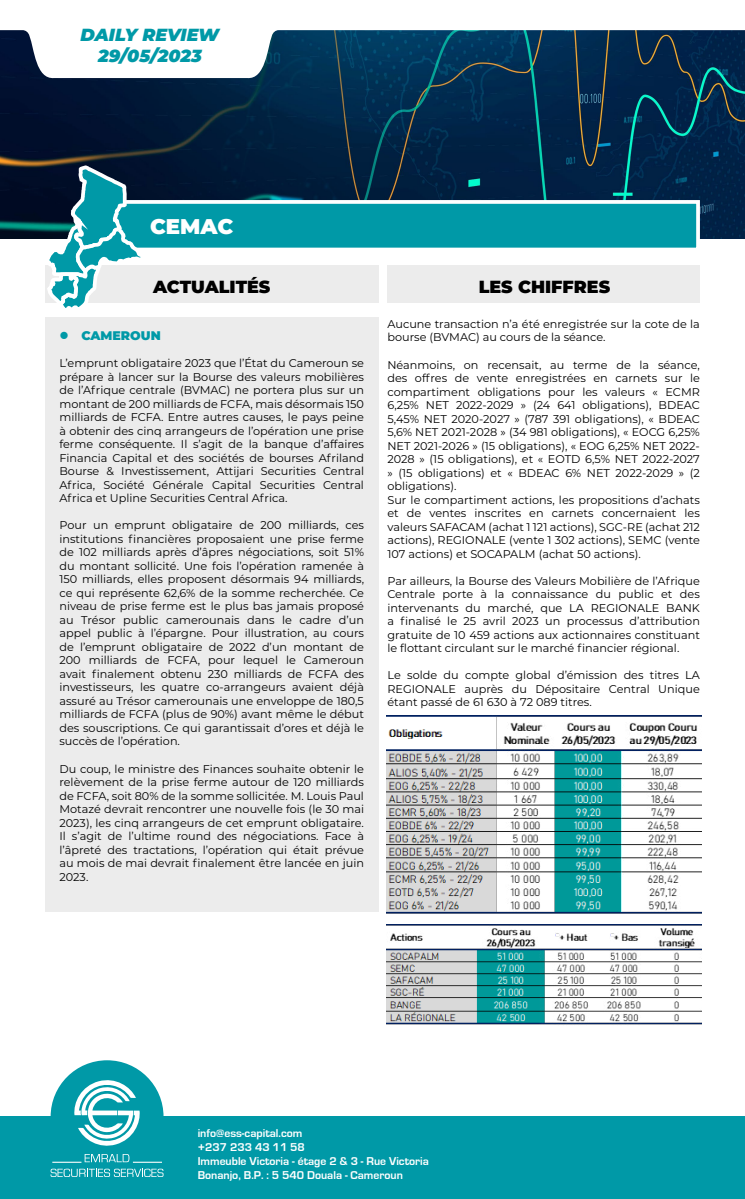
<style>
.page{position:relative;width:745px;height:1199px;background:#fff}
.page>*{position:absolute;margin:0;border:0;box-sizing:border-box;transform-origin:0 0}
.t1{font:900 21.25px "Montserrat";color:#fff}
.t2{font:900 17.5px "Montserrat";color:#000}
.t3{font:italic 900 17.5px/21px "Montserrat";color:#0099a7;text-align:center}
.t4{font:900 12.5px "Montserrat";color:#0099a7}
.t5{font:700 11.75px/14px "Eurostile";color:#fff}
.t6{font:11.25px/13.5px "Montserrat";color:#000;text-align:justify}
</style>
<div class="page">
<div style="left:45px;top:317px;width:333px;height:593px;background:#ececec"></div>
<div style="left:45px;top:265px;width:333px;height:38px;background:#ececec"></div>
<div style="left:387px;top:265px;width:312px;height:38px;background:#ececec"></div>
<img style="left:0;top:79px;width:744px;height:160px">
<svg style="left:0;top:30px;width:744px;height:49px"></svg>
<div style="left:102px;top:202px;width:595px;height:47px;background:#0099a7"></div>
<div style="left:100px;top:200px;width:599px;height:51px;border:4px solid #fff"></div>
<svg style="left:44px;top:163px;width:103px;height:145px"></svg>
<div style="left:51px;top:1060px;width:112px;height:112px;background:#0099a7;border-radius:50%"></div>
<div style="left:0;top:1116px;width:744px;height:82px;background:#0099a7"></div>
<svg style="left:50px;top:1168px;width:113px;height:8px"></svg>
<svg style="left:52px;top:1076px;width:110px;height:86px"></svg>
<img style="left:386px;top:715px;width:314px;height:199px">
<img style="left:386px;top:924px;width:314px;height:101px">
<h2 class="t3" style="left:80px;top:23px;width:140px">DAILY REVIEW<br>29/05/2023</h2>
<h1 class="t1" style="left:150px;top:210px;width:85px">CEMAC</h1>
<h2 class="t2" style="left:153px;top:273px;width:119px">ACTUALITÉS</h2>
<p class="t4" style="left:59px;top:326px;width:103px">● CAMEROUN</p>
<p class="t6" style="left:59px;top:356px;width:306px">L’emprunt obligataire 2023 que l’État du Cameroun se prépare à lancer sur la Bourse des valeurs mobilières de l’Afrique centrale (BVMAC) ne portera plus sur un montant de 200 milliards de FCFA, mais désormais 150 milliards de FCFA. Entre autres causes, le pays peine à obtenir des cinq arrangeurs de l’opération une prise ferme conséquente. Il s’agit de la banque d’affaires Financia Capital et des sociétés de bourses Afriland Bourse &amp; Investissement, Attijari Securities Central Africa, Société Générale Capital Securities Central Africa et Upline Securities Central Africa.</p>
<p class="t6" style="left:59px;top:518px;width:306px">Pour un emprunt obligataire de 200 milliards, ces institutions financières proposaient une prise ferme de 102 milliards après d’âpres négociations, soit 51% du montant sollicité. Une fois l’opération ramenée à 150 milliards, elles proposent désormais 94 milliards, ce qui représente 62,6% de la somme recherchée. Ce niveau de prise ferme est le plus bas jamais proposé au Trésor public camerounais dans le cadre d’un appel public à l’épargne. Pour illustration, au cours de l’emprunt obligataire de 2022 d’un montant de 200 milliards de FCFA, pour lequel le Cameroun avait finalement obtenu 230 milliards de FCFA des investisseurs, les quatre co-arrangeurs avaient déjà assuré au Trésor camerounais une enveloppe de 180,5 milliards de FCFA (plus de 90%) avant même le début des souscriptions. Ce qui garantissait d’ores et déjà le succès de l’opération.</p>
<p class="t6" style="left:59px;top:761px;width:306px">Du coup, le ministre des Finances souhaite obtenir le relèvement de la prise ferme autour de 120 milliards de FCFA, soit 80% de la somme sollicitée. M. Louis Paul Motazé devrait rencontrer une nouvelle fois (le 30 mai 2023), les cinq arrangeurs de cet emprunt obligataire.<br>Il s’agit de l’ultime round des négociations. Face à l’âpreté des tractations, l’opération qui était prévue au mois de mai devrait finalement être lancée en juin 2023.</p>
<h2 class="t2" style="left:478px;top:273px;width:133px">LES CHIFFRES</h2>
<p class="t6" style="left:387px;top:317px;width:314px">Aucune transaction n’a été enregistrée sur la cote de la bourse (BVMAC) au cours de la séance.</p>
<p class="t6" style="left:387px;top:357px;width:314px;text-align:left">Néanmoins, on recensait, au terme de la séance, des offres de vente enregistrées en carnets sur le compartiment obligations pour les valeurs « ECMR 6,25% NET 2022-2029 » (24 641 obligations), BDEAC 5,45% NET 2020-2027 » (787 391 obligations), « BDEAC 5,6% NET 2021-2028 » (34 981 obligations), « EOCG 6,25% NET 2021-2026 » (15 obligations), « EOG 6,25% NET 2022- 2028 » (15 obligations), et « EOTD 6,5% NET 2022-2027 » (15 obligations) et « BDEAC 6% NET 2022-2029 » (2 obligations).<br>Sur le compartiment actions, les propositions d’achats et de ventes inscrites en carnets concernaient les valeurs SAFACAM (achat 1 121 actions), SGC-RE (achat 212 actions), REGIONALE (vente 1 302 actions), SEMC (vente 107 actions) et SOCAPALM (achat 50 actions).</p>
<p class="t6" style="left:387px;top:573px;width:314px">Par ailleurs, la Bourse des Valeurs Mobilière de l’Afrique Centrale porte à la connaissance du public et des intervenants du marché, que LA REGIONALE BANK a finalisé le 25 avril 2023 un processus d’attribution gratuite de 10 459 actions aux actionnaires constituant le flottant circulant sur le marché financier régional.</p>
<p class="t6" style="left:387px;top:668px;width:314px">Le solde du compte global d’émission des titres LA REGIONALE auprès du Dépositaire Central Unique étant passé de 61 630 à 72 089 titres.</p>
<p class="t5" style="left:197px;top:1125px;width:232px">info@ess-capital.com<br>+237 233 43 11 58<br>Immeuble Victoria - étage 2 &amp; 3 - Rue Victoria<br>Bonanjo, B.P. : 5 540 Douala - Cameroun</p>
</div>
